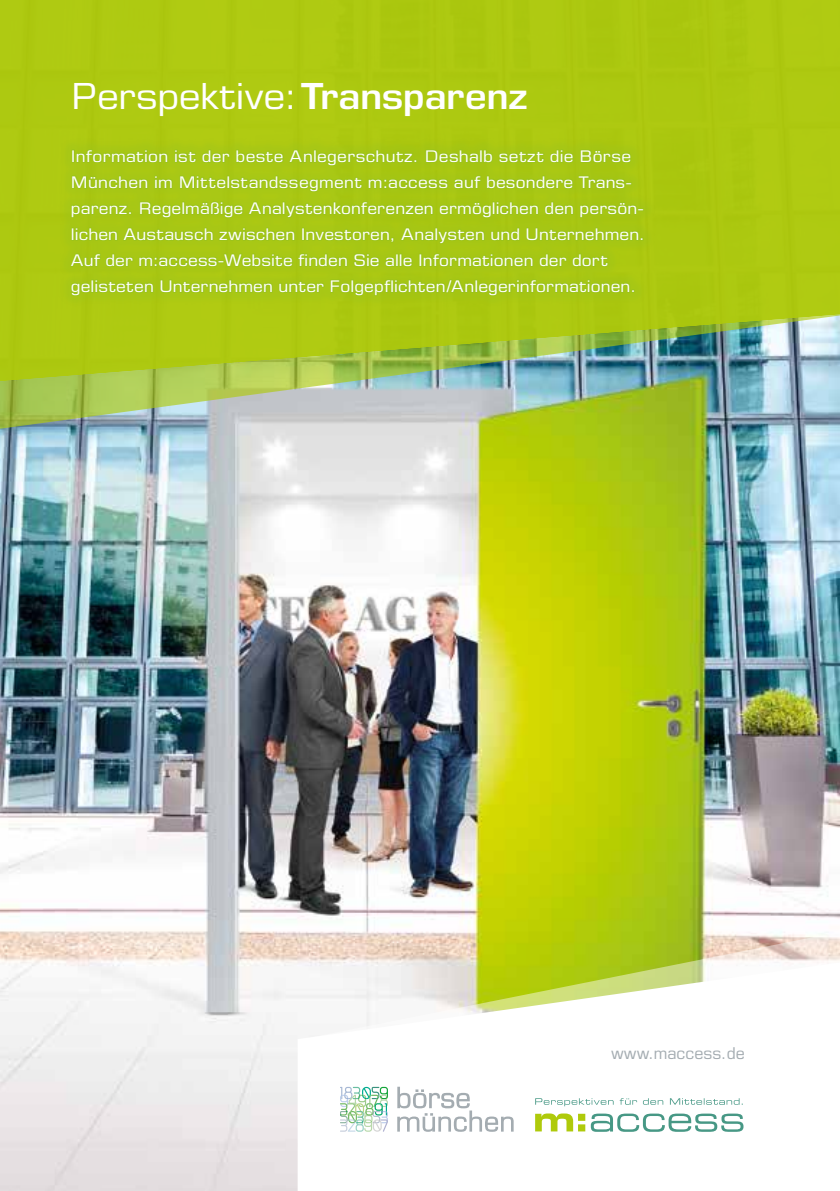
<style>
.page{position:relative;width:840px;height:1191px;background:#fff}
.page>*{position:absolute;margin:0;border:0;box-sizing:border-box;transform-origin:0 0}
.t1{font:36px "Eurostile LT Std";letter-spacing:-.01em;color:#fff;scale:1.1 1}
.t2{font:16.4px "Eurostile LT Std";color:#a4acb1}
.t3{font:16px/26px "Eurostile LT Std";letter-spacing:.01em;color:#fff;scale:1.1 1}
.s1{font-weight:600}
</style>
<div class="page">
<img style="left:0;top:431px;width:839px;height:760px">
<img style="left:0;top:383px;width:839px;height:48px">
<svg style="left:0;top:0;width:839px;height:383px;background:#a8c520"></svg>
<div style="left:59px;top:138px;width:595px;height:169px;background:#aac812"></div>
<svg style="left:70px;top:149px;width:573px;height:118px"></svg>
<div style="left:71px;top:279px;width:563px;height:17px;background:#a1c417"></div>
<svg style="left:312px;top:928px;width:527px;height:34px;background:#d3d47e"></svg>
<svg style="left:297px;top:962px;width:542px;height:229px"></svg>
<svg style="left:397px;top:1086px;width:116px;height:45px"></svg>
<svg style="left:340px;top:1086px;width:48px;height:45px"></svg>
<svg style="left:535px;top:1098px;width:207px;height:8px"></svg>
<svg style="left:535px;top:1113px;width:208px;height:18px"></svg>
<h1 class="t1" style="left:71px;top:74px;width:417px">Perspektive:<span class="s1">Transparenz</span></h1>
<p class="t3" style="left:71px;top:143px;width:523px">Information ist der beste Anlegerschutz. Deshalb setzt die Börse München im Mittelstandssegment m:access auf besondere Trans&shy;parenz. Regelmäßige Analystenkonferenzen ermöglichen den persön&shy;lichen Austausch zwischen Investoren, Analysten und Unternehmen.<br>Auf der m:access-Website finden Sie alle Informationen der dort gelisteten Unternehmen unter Folgepflichten/Anlegerinformationen.</p>
<p class="t2" style="left:610px;top:1043px;width:135px">www.maccess.de</p>
</div>
